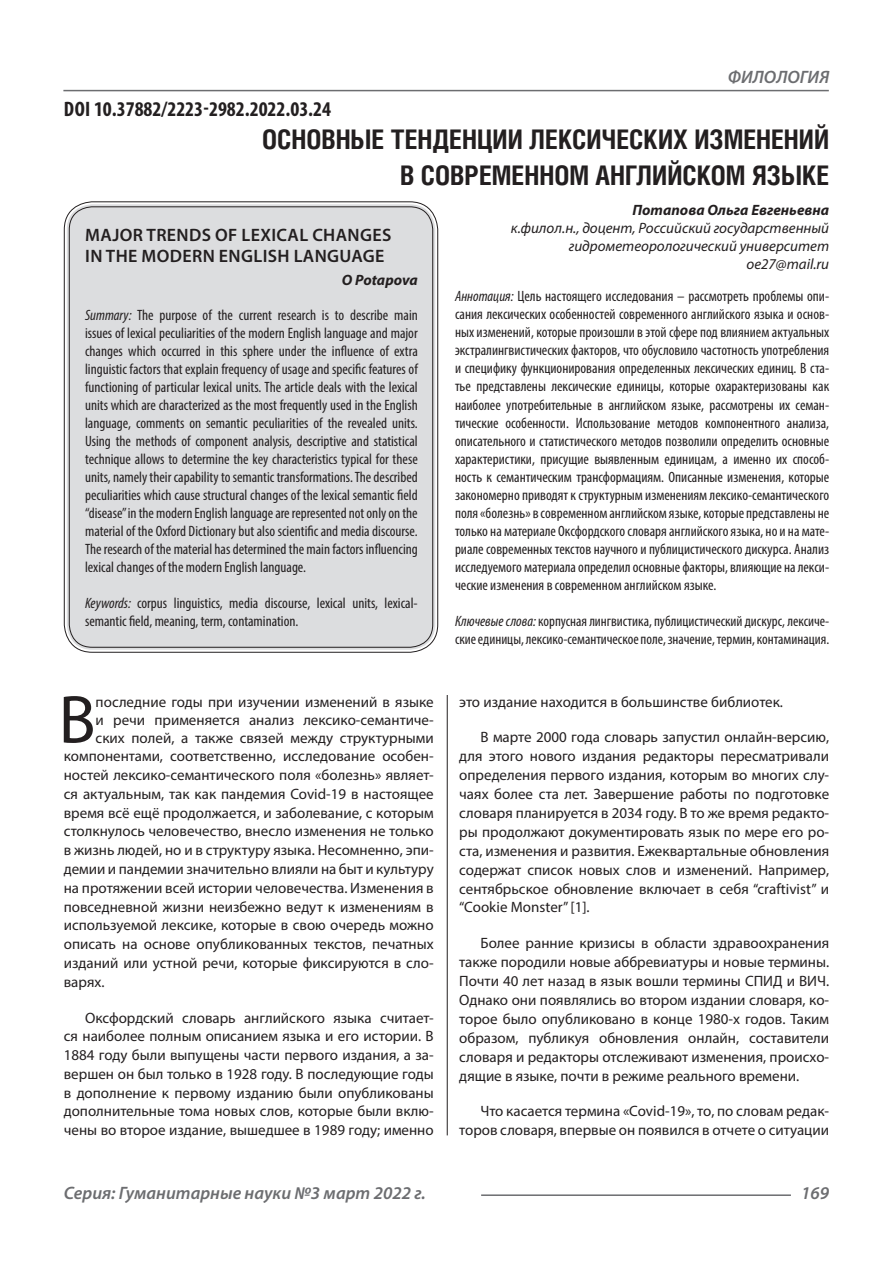
<style>
.page{position:relative;width:893px;height:1263px;background:#fff}
.page>*{position:absolute;margin:0;border:0;box-sizing:border-box;transform-origin:0 0}
.Статья_текст_первый{font:68.4px "Myriad Pro";color:#231f20}
.Статья_название{font:700 27px "Helios Cond C";color:#231f20}
.ДОИ{font:700 condensed 21px "Myriad Pro";color:#231f20}
.Статья_название_англ{font:600 18px "Myriad Pro";letter-spacing:.02em;color:#231f20}
.t1{font:italic 600 18px "Myriad Pro";color:#6c6d70}
.Статья_текст{font:15px/18.9px "Myriad Pro";color:#231f20;text-align:justify}
.Статья_аннотация_тек{font:condensed 15px/18px "Myriad Pro";color:#231f20;text-align:justify}
.Статья_аннотация_анг{font:condensed 15px/18px "Myriad Pro";color:#231f20;text-align:justify}
.Статья_текст_первый-2{font:15px "Myriad Pro";color:#231f20}
.Статья_автор_инфо{font:italic 15px/18px "Myriad Pro";color:#231f20;text-align:right}
.Статья_автор_фио_рус{font:italic 700 15px "Myriad Pro";color:#231f20}
.Статья_автор_англ{font:italic 700 15px "Myriad Pro";letter-spacing:-.005em;color:#231f20}
.s1{font-style:italic}
</style>
<div class="page">
<hr style="left:447px;top:128px;width:1px;height:1007px;background:#231f20">
<hr style="left:63px;top:90px;width:766px;height:1px;background:#6c6d70">
<hr style="left:481px;top:1194px;width:310px;height:2px;background:#6c6d70">
<div style="left:441px;top:128px;width:10px;height:567px;background:#fff"></div>
<div style="left:67px;top:204px;width:368px;height:446px;background:#dcdddf;border-radius:26px"></div>
<p class="ДОИ" style="left:64px;top:96px;width:269px">DOI 10.37882/2223-2982.2022.03.24</p>
<p class="t1" style="left:728px;top:66px;width:103px">ФИЛОЛОГИЯ</p>
<p class="Статья_название" style="left:262px;top:124px;width:569px">ОСНОВНЫЕ ТЕНДЕНЦИИ ЛЕКСИЧЕСКИХ ИЗМЕНЕНИЙ</p>
<p class="Статья_название" style="left:400px;top:160px;width:431px">В СОВРЕМЕННОМ АНГЛИЙСКОМ ЯЗЫКЕ</p>
<p class="Статья_автор_фио_рус" style="left:632px;top:200px;width:198px">Потапова Ольга Евгеньевна</p>
<p class="Статья_автор_инфо" style="left:511px;top:218px;width:320px">к.филол.н., доцент, Российский государственный гидрометеорологический университет</p>
<p class="Статья_автор_инфо" style="left:746px;top:254px;width:84px">oe27@mail.ru</p>
<p class="Статья_аннотация_тек" style="left:455px;top:287px;width:376px"><span class="s1">Аннотация:</span> Цель настоящего исследования – рассмотреть проблемы опи&shy;сания лексических особенностей современного английского языка и основ&shy;ных изменений, которые произошли в этой сфере под влиянием актуальных экстралингвистических факторов, что обусловило частотность употребления и специфику функционирования определенных лексических единиц. В ста&shy;тье представлены лексические единицы, которые охарактеризованы как наиболее употребительные в английском языке, рассмотрены их семан&shy;тические особенности. Использование методов компонентного анализа, описательного и статистического методов позволили определить основные характеристики, присущие выявленным единицам, а именно их способ&shy;ность к семантическим трансформациям. Описанные изменения, которые закономерно приводят к структурным изменениям лексико-семантического поля «болезнь» в современном английском языке, которые представлены не только на материале Оксфордского словаря английского языка, но и на мате&shy;риале современных текстов научного и публицистического дискурса. Анализ исследуемого материала определил основные факторы, влияющие на лекси&shy;ческие изменения в современном английском языке.</p>
<p class="Статья_аннотация_тек" style="left:455px;top:611px;width:376px"><span class="s1">Ключевые слова:</span> корпусная лингвистика, публицистический дискурс, лексиче&shy;ские единицы, лексико-семантическое поле, значение, термин, контаминация.</p>
<p class="Статья_название_англ" style="left:85px;top:223px;width:308px">MAJOR TRENDS OF LEXICAL CHANGES</p>
<p class="Статья_название_англ" style="left:85px;top:245px;width:301px">IN THE MODERN ENGLISH LANGUAGE</p>
<p class="Статья_автор_англ" style="left:342px;top:270px;width:77px">O Potapova</p>
<p class="Статья_аннотация_анг" style="left:85px;top:305px;width:334px"><span class="s1">Summary:</span> The purpose of the current research is to describe main issues of lexical peculiarities of the modern English language and major changes which occurred in this sphere under the influence of extra linguistic factors that explain frequency of usage and specific features of functioning of particular lexical units. The article deals with the lexical units which are characterized as the most frequently used in the English language, comments on semantic peculiarities of the revealed units.<br>Using the methods of component analysis, descriptive and statistical technique allows to determine the key characteristics typical for these units, namely their capability to semantic transformations. The described peculiarities which cause structural changes of the lexical semantic field “disease” in the modern English language are represented not only on the material of the Oxford Dictionary but also scientific and media discourse.<br>The research of the material has determined the main factors influencing lexical changes of the modern English language.</p>
<p class="Статья_аннотация_анг" style="left:85px;top:593px;width:334px"><span class="s1">Keywords:</span> corpus linguistics, media discourse, lexical units, lexical&shy;semantic field, meaning, term, contamination.</p>
<p class="Статья_текст_первый" style="left:59px;top:677px;width:39px">В</p>
<p class="Статья_текст_первый-2" style="left:96px;top:692px;width:340px">последние годы при изучении изменений в языке</p>
<p class="Статья_текст_первый-2" style="left:96px;top:710px;width:340px">и речи применяется анализ лексико-семантиче-</p>
<p class="Статья_текст_первый-2" style="left:96px;top:728px;width:340px">ских полей, а также связей между структурными</p>
<p class="Статья_текст_первый-2" style="left:64px;top:747px;width:371px">компонентами, соответственно, исследование особен-</p>
<p class="Статья_текст_первый-2" style="left:64px;top:766px;width:371px">ностей лексико-семантического поля «болезнь» являет-</p>
<p class="Статья_текст_первый-2" style="left:64px;top:785px;width:371px">ся актуальным, так как пандемия Covid-19 в настоящее</p>
<p class="Статья_текст_первый-2" style="left:64px;top:803px;width:371px">время всё ещё продолжается, и заболевание, с которым</p>
<p class="Статья_текст_первый-2" style="left:64px;top:822px;width:371px">столкнулось человечество, внесло изменения не только</p>
<p class="Статья_текст_первый-2" style="left:64px;top:841px;width:371px">в жизнь людей, но и в структуру языка. Несомненно, эпи-</p>
<p class="Статья_текст_первый-2" style="left:64px;top:860px;width:371px">демии и пандемии значительно влияли на быт и культуру</p>
<p class="Статья_текст_первый-2" style="left:64px;top:878px;width:371px">на протяжении всей истории человечества. Изменения в</p>
<p class="Статья_текст_первый-2" style="left:64px;top:897px;width:371px">повседневной жизни неизбежно ведут к изменениям в</p>
<p class="Статья_текст_первый-2" style="left:64px;top:916px;width:371px">используемой лексике, которые в свою очередь можно</p>
<p class="Статья_текст_первый-2" style="left:64px;top:935px;width:371px">описать на основе опубликованных текстов, печатных</p>
<p class="Статья_текст_первый-2" style="left:64px;top:954px;width:371px">изданий или устной речи, которые фиксируются в сло-</p>
<p class="Статья_текст_первый-2" style="left:64px;top:972px;width:42px">варях.</p>
<p class="Статья_текст" style="left:64px;top:1008px;width:371px;text-indent:21px">Оксфордский словарь английского языка считает&shy;ся наиболее полным описанием языка и его истории. В 1884 году были выпущены части первого издания, а за&shy;вершен он был только в 1928 году. В последующие годы в дополнение к первому изданию были опубликованы дополнительные тома новых слов, которые были вклю&shy;чены во второе издание, вышедшее в 1989 году; именно</p>
<p class="Статья_текст" style="left:459px;top:692px;width:325px">это издание находится в большинстве библиотек.</p>
<p class="Статья_текст" style="left:459px;top:728px;width:371px;text-indent:21px">В марте 2000 года словарь запустил онлайн-версию, для этого нового издания редакторы пересматривали определения первого издания, которым во многих слу&shy;чаях более ста лет. Завершение работы по подготовке словаря планируется в 2034 году. В то же время редакто&shy;ры продолжают документировать язык по мере его ро&shy;ста, изменения и развития. Ежеквартальные обновления содержат список новых слов и изменений. Например, сентябрьское обновление включает в себя “craftivist” и “Cookie Monster” [1].</p>
<p class="Статья_текст" style="left:459px;top:934px;width:371px;text-indent:21px">Более ранние кризисы в области здравоохранения также породили новые аббревиатуры и новые термины.<br>Почти 40 лет назад в язык вошли термины СПИД и ВИЧ.<br>Однако они появлялись во втором издании словаря, ко&shy;торое было опубликовано в конце 1980-х годов. Таким образом, публикуя обновления онлайн, составители словаря и редакторы отслеживают изменения, происхо&shy;дящие в языке, почти в режиме реального времени.</p>
<p class="Статья_текст" style="left:459px;top:1102px;width:371px;text-align:right">Что касается термина «Covid-19», то, по словам редак&shy;торов словаря, впервые он появился в отчете о ситуации</p>
<p class="t1" style="left:64px;top:1182px;width:363px">Серия: Гуманитарные науки №3 март 2022 г.</p>
<p class="t1" style="left:801px;top:1182px;width:30px">169</p>
</div>
